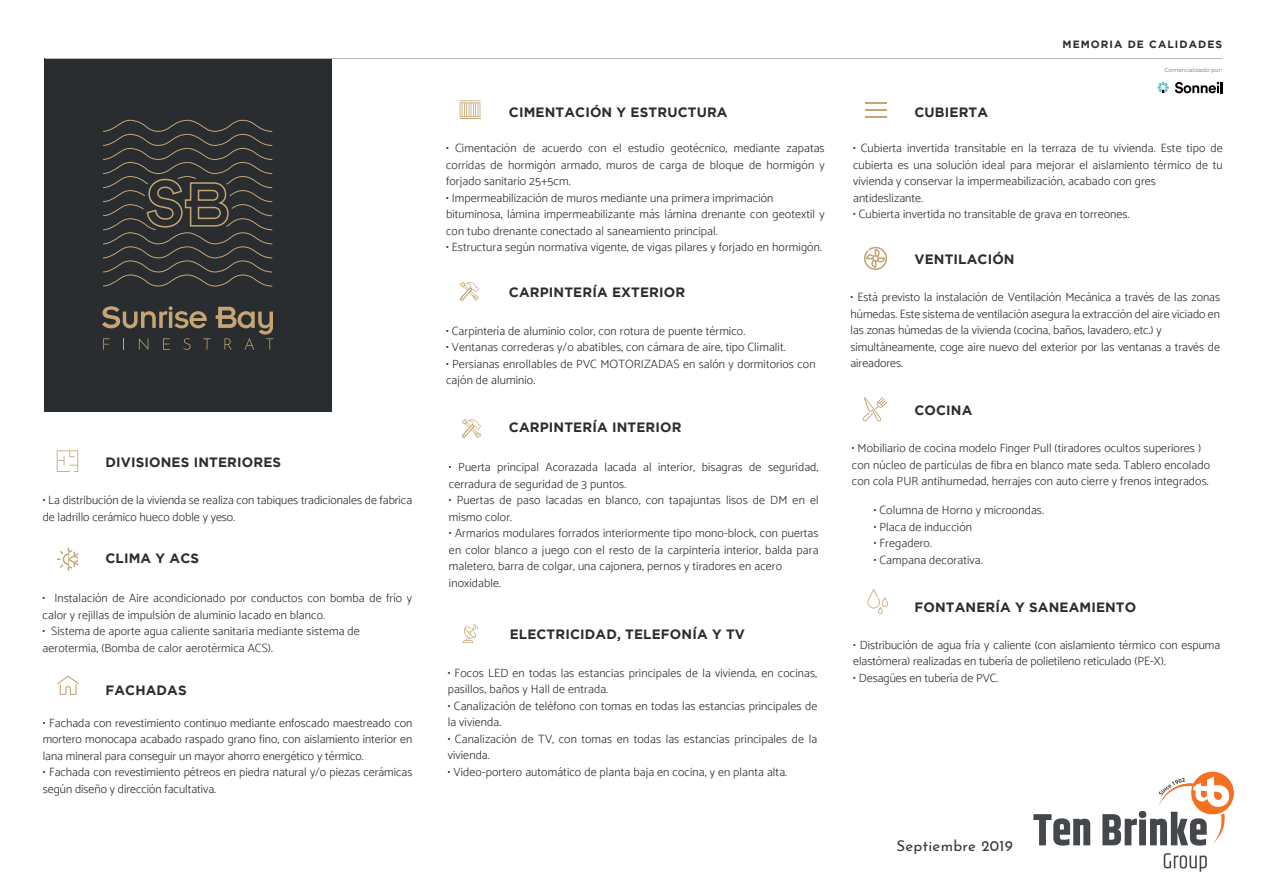
<style>
.page{position:relative;width:1263px;height:893px;background:#fff}
.page>*{position:absolute;margin:0;border:0;box-sizing:border-box;transform-origin:0 0}
.t1{font:15px "Josefin Sans";letter-spacing:.02em;color:#34373b}
.t2{font:700 13.5px "Gotham";letter-spacing:.01em;color:#292d2f}
.t3{font:300 12px/16.5px "Catamaran";letter-spacing:.01em;color:#292d2f}
.t4{font:700 10.5px "Gotham";letter-spacing:.1em;color:#292d2f}
.t5{font:5.85px "Montserrat";color:#6d7174}
</style>
<div class="page">
<div style="left:44px;top:58px;width:287px;height:354px;background:#292d2f"></div>
<svg style="left:103px;top:119px;width:170px;height:168px"></svg>
<svg style="left:102px;top:306px;width:171px;height:44px"></svg>
<svg style="left:57px;top:450px;width:21px;height:22px"></svg>
<svg style="left:57px;top:548px;width:22px;height:23px"></svg>
<svg style="left:57px;top:675px;width:22px;height:20px"></svg>
<svg style="left:460px;top:100px;width:20px;height:19px"></svg>
<svg style="left:460px;top:282px;width:19px;height:19px"></svg>
<svg style="left:462px;top:419px;width:19px;height:19px"></svg>
<svg style="left:462px;top:624px;width:16px;height:19px"></svg>
<hr style="left:865px;top:102px;width:21px;height:2px;background:#c6a574">
<hr style="left:865px;top:109px;width:21px;height:2px;background:#c6a574">
<svg style="left:865px;top:116px;width:21px;height:1px"></svg>
<svg style="left:864px;top:247px;width:23px;height:23px"></svg>
<svg style="left:867px;top:589px;width:21px;height:25px"></svg>
<svg style="left:1157px;top:82px;width:12px;height:11px"></svg>
<svg style="left:1175px;top:82px;width:47px;height:11px"></svg>
<svg style="left:862px;top:397px;width:25px;height:24px"></svg>
<hr style="left:45px;top:58px;width:1177px;height:1px;background:#b6b8b8">
<svg style="left:1033px;top:814px;width:57px;height:32px"></svg>
<svg style="left:1164px;top:853px;width:43px;height:19px"></svg>
<svg style="left:1102px;top:772px;width:132px;height:74px"></svg>
<p class="t2" style="left:105px;top:455px;width:177px">DIVISIONES INTERIORES</p>
<p class="t3" style="left:43px;top:492px;width:371px">• La distribución de la vivienda se realiza con tabiques tradicionales de fabrica de ladrillo cerámico hueco doble y yeso.</p>
<p class="t2" style="left:105px;top:551px;width:95px">CLIMA Y ACS</p>
<p class="t3" style="left:43px;top:590px;width:371px">• Instalación de Aire acondicionado por conductos con bomba de frío y calor y rejillas de impulsión de aluminio lacado en blanco.</p>
<p class="t3" style="left:43px;top:623px;width:319px">• Sistema de aporte agua caliente sanitaria mediante sistema de aerotermia, (Bomba de calor aerotérmica ACS).</p>
<p class="t2" style="left:105px;top:683px;width:83px">FACHADAS</p>
<p class="t3" style="left:43px;top:714px;width:371px;text-align:justify">• Fachada con revestimiento continuo mediante enfoscado maestreado con mortero monocapa acabado raspado grano fino, con aislamiento interior en lana mineral para conseguir un mayor ahorro energético y térmico.</p>
<p class="t3" style="left:43px;top:764px;width:371px">• Fachada con revestimiento pétreos en piedra natural y/o piezas cerámicas según diseño y dirección facultativa.</p>
<p class="t2" style="left:509px;top:104px;width:220px">CIMENTACIÓN Y ESTRUCTURA</p>
<p class="t3" style="left:446px;top:140px;width:380px;text-align:justify">• Cimentación de acuerdo con el estudio geotécnico, mediante zapatas corridas de hormigón armado, muros de carga de bloque de hormigón y forjado sanitario 25+5cm.</p>
<p class="t3" style="left:446px;top:189px;width:380px">• Impermeabilización de muros mediante una primera imprimación bituminosa, lámina impermeabilizante más lámina drenante con geotextil y con tubo drenante conectado al saneamiento principal.</p>
<p class="t3" style="left:446px;top:239px;width:377px">• Estructura según normativa vigente, de vigas pilares y forjado en hormigón.</p>
<p class="t2" style="left:509px;top:285px;width:178px">CARPINTERÍA EXTERIOR</p>
<p class="t3" style="left:446px;top:322px;width:301px">• Carpintería de aluminio color, con rotura de puente térmico.</p>
<p class="t3" style="left:446px;top:339px;width:341px">• Ventanas correderas y/o abatibles, con cámara de aire, tipo Climalit.</p>
<p class="t3" style="left:446px;top:355px;width:371px">• Persianas enrollables de PVC MOTORIZADAS en salón y dormitorios con cajón de aluminio.</p>
<p class="t2" style="left:509px;top:420px;width:174px">CARPINTERÍA INTERIOR</p>
<p class="t3" style="left:449px;top:459px;width:371px">• Puerta principal Acorazada lacada al interior, bisagras de seguridad, cerradura de seguridad de 3 puntos.</p>
<p class="t3" style="left:449px;top:492px;width:371px">• Puertas de paso lacadas en blanco, con tapajuntas lisos de DM en el mismo color.</p>
<p class="t3" style="left:449px;top:525px;width:371px">• Armarios modulares forrados interiormente tipo mono-block, con puertas en color blanco a juego con el resto de la carpintería interior, balda para maletero, barra de colgar, una cajonera, pernos y tiradores en acero inoxidable.</p>
<p class="t2" style="left:510px;top:626px;width:237px">ELECTRICIDAD, TELEFONÍA Y TV</p>
<p class="t3" style="left:448px;top:664px;width:371px">• Focos LED en todas las estancias principales de la vivienda, en cocinas, pasillos, baños y Hall de entrada.</p>
<p class="t3" style="left:448px;top:697px;width:371px">• Canalización de teléfono con tomas en todas las estancias principales de la vivienda.</p>
<p class="t3" style="left:448px;top:730px;width:371px">• Canalización de TV, con tomas en todas las estancias principales de la vivienda.</p>
<p class="t3" style="left:448px;top:763px;width:341px">• Video-portero automático de planta baja en cocina, y en planta alta.</p>
<p class="t4" style="left:1062px;top:38px;width:161px">MEMORIA DE CALIDADES</p>
<p class="t5" style="left:1164px;top:66px;width:59px">Comercializado por:</p>
<p class="t2" style="left:914px;top:104px;width:75px">CUBIERTA</p>
<p class="t3" style="left:853px;top:140px;width:371px">• Cubierta invertida transitable en la terraza de tu vivienda. Este tipo de cubierta es una solución ideal para mejorar el aislamiento térmico de tu vivienda y conservar la impermeabilización, acabado con gres antideslizante.</p>
<p class="t3" style="left:853px;top:206px;width:278px">• Cubierta invertida no transitable de grava en torreones.</p>
<p class="t2" style="left:914px;top:251px;width:102px">VENTILACIÓN</p>
<p class="t3" style="left:850px;top:289px;width:371px">• Está previsto la instalación de Ventilación Mecánica a través de las zonas húmedas. Este sistema de ventilación asegura la extracción del aire viciado en las zonas húmedas de la vivienda (cocina, baños, lavadero, etc.) y simultáneamente, coge aire nuevo del exterior por las ventanas a través de aireadores.</p>
<p class="t2" style="left:914px;top:402px;width:59px">COCINA</p>
<p class="t3" style="left:852px;top:440px;width:360px">• Mobiliario de cocina modelo Finger Pull (tiradores ocultos superiores ) con núcleo de partículas de fibra en blanco mate seda. Tablero encolado con cola PUR antihumedad, herrajes con auto cierre y frenos integrados.</p>
<p class="t3" style="left:874px;top:502px;width:172px">• Columna de Horno y microondas.</p>
<p class="t3" style="left:874px;top:518px;width:100px">• Placa de inducción</p>
<p class="t3" style="left:874px;top:535px;width:60px">• Fregadero.</p>
<p class="t3" style="left:874px;top:551px;width:110px">• Campana decorativa.</p>
<p class="t2" style="left:914px;top:599px;width:223px">FONTANERÍA Y SANEAMIENTO</p>
<p class="t3" style="left:853px;top:637px;width:369px">• Distribución de agua fría y caliente (con aislamiento térmico con espuma elastómera) realizadas en tubería de polietileno reticulado (PE-X).</p>
<p class="t3" style="left:853px;top:670px;width:147px">• Desagües en tubería de PVC.</p>
<p class="t1" style="left:896px;top:833px;width:118px">Septiembre 2019</p>
</div>
